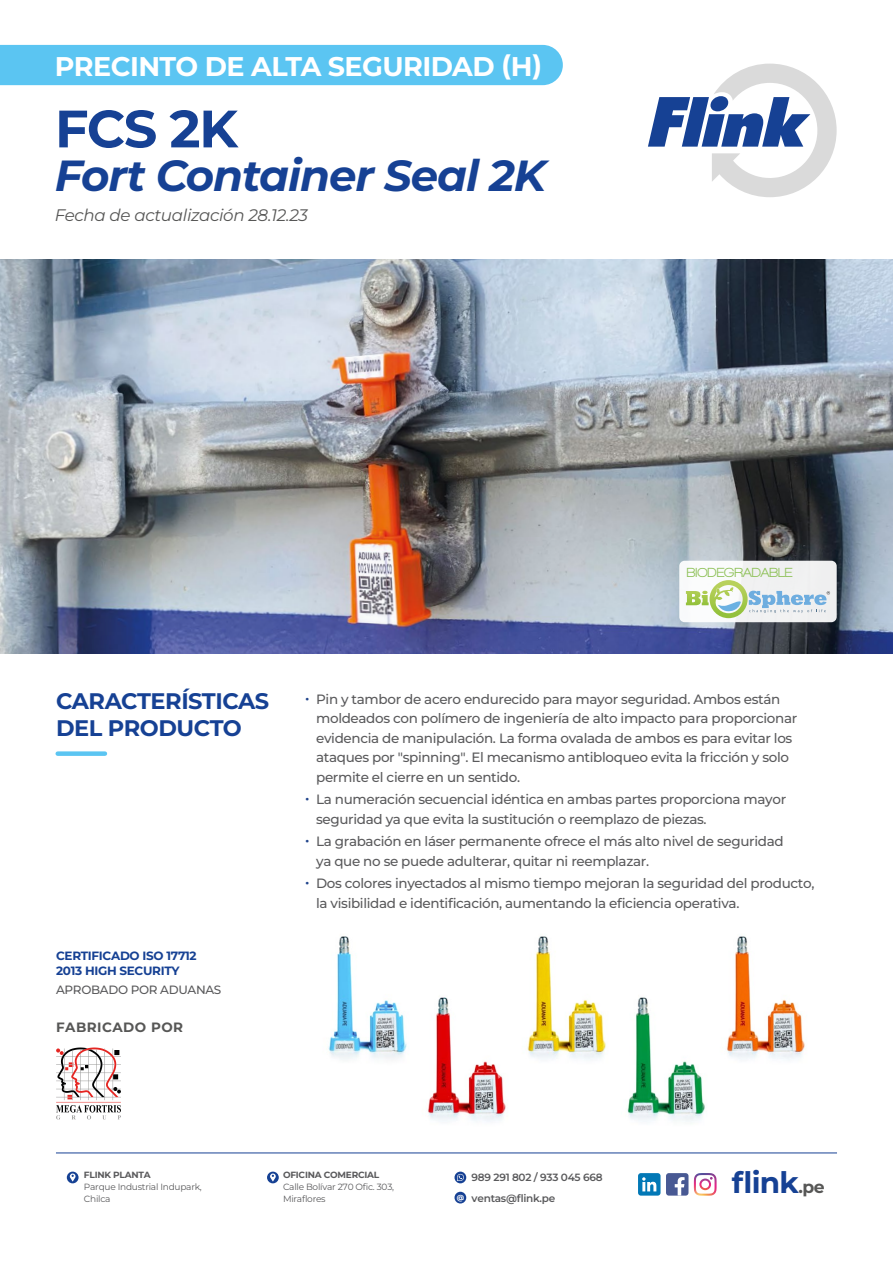
<style>
.page{position:relative;width:893px;height:1263px;background:#fff}
.page>*{position:absolute;margin:0;border:0;box-sizing:border-box;transform-origin:0 0}
.t1{font:700 52.5px "Montserrat";color:#164194}
.t2{font:italic 700 43.5px "Montserrat";letter-spacing:-.025em;color:#164194}
.t3{font:700 29.55px "Montserrat";color:#164194}
.t4{font:700 27px "Montserrat";letter-spacing:-.02em;color:#fff}
.t5{font:700 22.5px/27px "Montserrat";letter-spacing:-.02em;color:#164194}
.t6{font:italic 16.65px "Montserrat";letter-spacing:-.02em;color:#575756}
.t7{font:500 13.5px/19.5px "Montserrat";letter-spacing:-.025em;color:#5a5a5c}
.t8{font:800 13.5px "Walkway";color:#8cc055}
.t9{font:700 13.5px "Montserrat";letter-spacing:.035em;color:#575756}
.t10{font:700 12px/15px "Montserrat";letter-spacing:-.025em;color:#164194}
.t11{font:500 12px "Montserrat";letter-spacing:-.025em;color:#5a5a5c}
.t12{font:600 10.5px/21px "Montserrat";letter-spacing:-.025em;color:#5a5a5c}
.t13{font:9px/12px "Montserrat";letter-spacing:-.025em;color:#5a5a5c}
.t14{font:700 9px "Montserrat";letter-spacing:-.025em;color:#5a5a5c}
.s1{font-weight:700;color:#20448c}
.s2{font-size:17.25px;color:#575756}
</style>
<div class="page">
<img style="left:328px;top:936px;width:68px;height:124px">
<img style="left:536px;top:936px;width:59px;height:124px">
<img style="left:735px;top:936px;width:70px;height:124px">
<img style="left:396px;top:986px;width:141px;height:136px">
<img style="left:595px;top:986px;width:141px;height:136px">
<img style="left:0;top:260px;width:893px;height:393px">
<svg style="left:648px;top:64px;width:189px;height:133px"></svg>
<div style="left:0;top:45px;width:563px;height:40px;background:#5bc5f2"></div>
<div style="left:58px;top:751px;width:47px;height:5px;background:#5bc5f2"></div>
<div style="left:679px;top:561px;width:158px;height:61px;background:#f1f1f1;border-radius:5px"></div>
<svg style="left:686px;top:580px;width:144px;height:38px"></svg>
<svg style="left:67px;top:1171px;width:12px;height:12px"></svg>
<svg style="left:70px;top:1173px;width:6px;height:8px"></svg>
<svg style="left:267px;top:1171px;width:12px;height:12px"></svg>
<svg style="left:270px;top:1173px;width:6px;height:8px"></svg>
<svg style="left:454px;top:1171px;width:12px;height:12px"></svg>
<svg style="left:456px;top:1173px;width:8px;height:8px"></svg>
<div style="left:454px;top:1192px;width:12px;height:11px;background:#164194;border-radius:50%"></div>
<hr style="left:56px;top:1152px;width:781px;height:1px;background:#164194">
<div style="left:638px;top:1173px;width:22px;height:22px;background:#0278b6;border-radius:3px"></div>
<svg style="left:642px;top:1177px;width:14px;height:14px"></svg>
<div style="left:666px;top:1173px;width:22px;height:22px;background:#485993;border-radius:3px"></div>
<svg style="left:675px;top:1177px;width:10px;height:18px"></svg>
<img style="left:694px;top:1173px;width:23px;height:23px">
<svg style="left:56px;top:1047px;width:65px;height:72px"></svg>
<h3 class="t4" style="left:55px;top:48px;width:489px">PRECINTO DE ALTA SEGURIDAD (H)</h3>
<h1 class="t1" style="left:55px;top:94px;width:185px">FCS 2K</h1>
<h2 class="t2" style="left:55px;top:147px;width:493px">Fort Container Seal 2K</h2>
<p class="t6" style="left:55px;top:204px;width:255px">Fecha de actualización 28.12.23</p>
<p class="t8" style="left:687px;top:566px;width:107px">BIODEGRADABLE</p>
<h3 class="t5" style="left:56px;top:687px;width:215px">CARACTERÍSTICAS<br>DEL PRODUCTO</h3>
<p class="t10" style="left:56px;top:947px;width:142px">CERTIFICADO ISO 17712<br>2013 HIGH SECURITY</p>
<p class="t11" style="left:56px;top:982px;width:167px">APROBADO POR ADUANAS</p>
<p class="t9" style="left:56px;top:1018px;width:129px">FABRICADO POR</p>
<p class="t7" style="left:316px;top:689px;width:483px;text-indent:-11px"><span class="s1">∙</span> Pin y tambor de acero endurecido para mayor seguridad. Ambos están moldeados con polímero de ingeniería de alto impacto para proporcionar evidencia de manipulación. La forma ovalada de ambos es para evitar los ataques por "spinning". El mecanismo antibloqueo evita la fricción y solo permite el cierre en un sentido.</p>
<p class="t7" style="left:316px;top:789px;width:472px;text-indent:-11px"><span class="s1">∙</span> La numeración secuencial idéntica en ambas partes proporciona mayor seguridad ya que evita la sustitución o reemplazo de piezas.</p>
<p class="t7" style="left:316px;top:831px;width:469px;text-indent:-11px"><span class="s1">∙</span> La grabación en láser permanente ofrece el más alto nivel de seguridad ya que no se puede adulterar, quitar ni reemplazar.</p>
<p class="t7" style="left:316px;top:873px;width:500px;text-indent:-11px"><span class="s1">∙</span> Dos colores inyectados al mismo tiempo mejoran la seguridad del producto, la visibilidad e identificación, aumentando la eficiencia operativa.</p>
<p class="t14" style="left:84px;top:1169px;width:68px">FLINK PLANTA</p>
<p class="t13" style="left:84px;top:1181px;width:119px">Parque Industrial Indupark,<br>Chilca</p>
<p class="t14" style="left:283px;top:1169px;width:98px">OFICINA COMERCIAL</p>
<p class="t13" style="left:283px;top:1181px;width:113px">Calle Bolívar 270 Ofic. 303,<br>Miraflores</p>
<p class="t12" style="left:457px;top:1166px;width:147px;text-indent:15px">989 291 802 / 933 045 668 <sup>@</sup> ventas@flink.pe</p>
<h3 class="t3" style="left:732px;top:1163px;width:94px">flink<span class="s2">.pe</span></h3>
</div>
